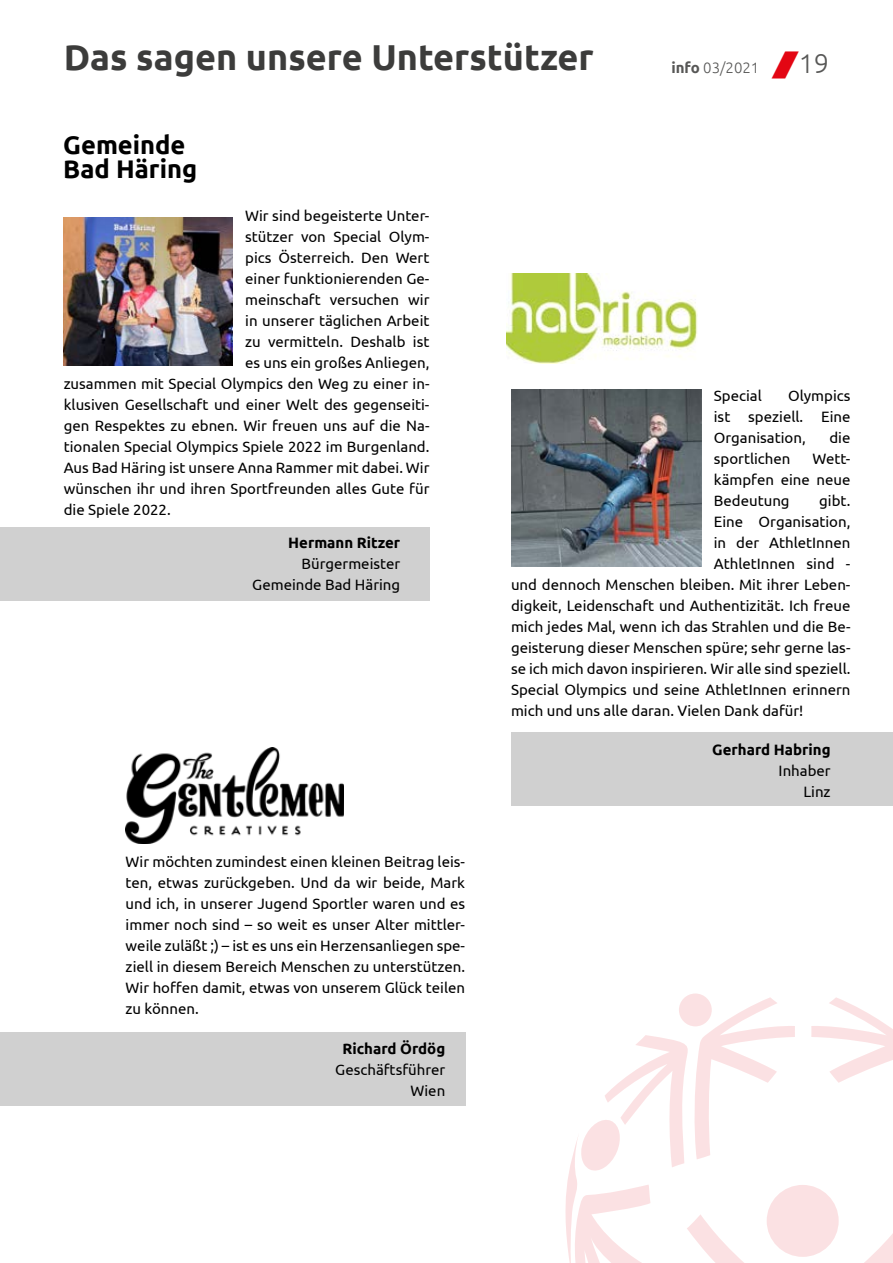
<style>
.page{position:relative;width:893px;height:1263px;background:#fff}
.page>*{position:absolute;margin:0;border:0;box-sizing:border-box;transform-origin:0 0}
.t1{font:700 36px "Ubuntu";color:#3c3c3b}
.t2{font:300 27px "Ubuntu";color:#575756}
.t3{font:700 25.5px/24px "Ubuntu";color:#000}
.t4{font:15px/21px "Ubuntu";color:#000;text-align:justify}
.t5{font:700 15px "Ubuntu";color:#000}
.t6{font:300 15px "Ubuntu";color:#575756}
.s1{font-weight:700}
</style>
<div class="page">
<svg style="left:679px;top:993px;width:33px;height:33px"></svg>
<svg style="left:811px;top:997px;width:82px;height:86px"></svg>
<div style="left:767px;top:1185px;width:72px;height:72px;background:#fbe1e3;border-radius:50%"></div>
<svg style="left:812px;top:1215px;width:81px;height:48px"></svg>
<svg style="left:565px;top:997px;width:230px;height:266px"></svg>
<div style="left:0;top:528px;width:429px;height:73px;background:#d0d0d0"></div>
<div style="left:511px;top:732px;width:382px;height:74px;background:#d0d0d0"></div>
<div style="left:0;top:1032px;width:465px;height:74px;background:#d0d0d0"></div>
<img style="left:64px;top:218px;width:168px;height:147px">
<img style="left:511px;top:390px;width:190px;height:176px">
<img style="left:506px;top:274px;width:191px;height:90px">
<img style="left:126px;top:747px;width:217px;height:96px">
<h1 class="t1" style="left:64px;top:36px;width:531px">Das sagen unsere Unterstützer</h1>
<h3 class="t3" style="left:63px;top:133px;width:136px">Gemeinde<br>Bad Häring</h3>
<p class="t6" style="left:671px;top:58px;width:90px"><span class="s1">info</span> 03/2021</p>
<h2 class="t2" style="left:799px;top:47px;width:32px">19</h2>
<p class="t4" style="left:245px;top:205px;width:186px">Wir sind begeisterte Unter-</p>
<p class="t4" style="left:245px;top:226px;width:186px">stützer von Special Olym-</p>
<p class="t4" style="left:245px;top:247px;width:186px">pics Österreich. Den Wert</p>
<p class="t4" style="left:245px;top:268px;width:186px">einer funktionierenden Ge-</p>
<p class="t4" style="left:245px;top:289px;width:186px">meinschaft versuchen wir</p>
<p class="t4" style="left:245px;top:310px;width:186px">in unserer täglichen Arbeit</p>
<p class="t4" style="left:245px;top:331px;width:186px">zu vermitteln. Deshalb ist</p>
<p class="t4" style="left:245px;top:352px;width:186px">es uns ein großes Anliegen,</p>
<p class="t4" style="left:64px;top:373px;width:367px">zusammen mit Special Olympics den Weg zu einer in-</p>
<p class="t4" style="left:64px;top:394px;width:367px">klusiven Gesellschaft und einer Welt des gegenseiti-</p>
<p class="t4" style="left:64px;top:415px;width:367px">gen Respektes zu ebnen. Wir freuen uns auf die Na-</p>
<p class="t4" style="left:64px;top:436px;width:367px">tionalen Special Olympics Spiele 2022 im Burgenland.</p>
<p class="t4" style="left:64px;top:457px;width:367px">Aus Bad Häring ist unsere Anna Rammer mit dabei. Wir</p>
<p class="t4" style="left:64px;top:478px;width:367px">wünschen ihr und ihren Sportfreunden alles Gute für</p>
<p class="t4" style="left:64px;top:499px;width:108px">die Spiele 2022.</p>
<p class="t5" style="left:288px;top:533px;width:113px">Hermann Ritzer</p>
<p class="t4" style="left:252px;top:553px;width:149px;text-align:right">Bürgermeister<br>Gemeinde Bad Häring</p>
<p class="t4" style="left:126px;top:851px;width:341px">Wir möchten zumindest einen kleinen Beitrag leis&shy;ten, etwas zurückgeben. Und da wir beide, Mark und ich, in unserer Jugend Sportler waren und es immer noch sind – so weit es unser Alter mittler&shy;weile zuläßt ;) – ist es uns ein Herzensanliegen spe&shy;ziell in diesem Bereich Menschen zu unterstützen.<br>Wir hoffen damit, etwas von unserem Glück teilen zu können.</p>
<p class="t5" style="left:342px;top:1039px;width:104px">Richard Ördög</p>
<p class="t4" style="left:335px;top:1059px;width:111px;text-align:right">Geschäftsführer<br>Wien</p>
<p class="t4" style="left:714px;top:385px;width:49px">Special</p>
<p class="t4" style="left:714px;top:385px;width:138px;text-indent:74px">Olympics ist speziell. Eine Organisation,</p>
<p class="t4" style="left:829px;top:427px;width:23px">die</p>
<p class="t4" style="left:714px;top:448px;width:78px">sportlichen</p>
<p class="t4" style="left:714px;top:448px;width:138px;text-indent:99px">Wett&shy;kämpfen eine neue Bedeutung</p>
<p class="t4" style="left:819px;top:490px;width:33px">gibt.</p>
<p class="t4" style="left:714px;top:511px;width:138px">Eine Organisation,</p>
<p class="t4" style="left:714px;top:532px;width:138px">in der AthletInnen</p>
<p class="t4" style="left:714px;top:553px;width:138px">AthletInnen sind -</p>
<p class="t4" style="left:511px;top:574px;width:341px">und dennoch Menschen bleiben. Mit ihrer Leben-</p>
<p class="t4" style="left:511px;top:595px;width:341px">digkeit, Leidenschaft und Authentizität. Ich freue</p>
<p class="t4" style="left:511px;top:616px;width:341px">mich jedes Mal, wenn ich das Strahlen und die Be-</p>
<p class="t4" style="left:511px;top:637px;width:341px">geisterung dieser Menschen spüre; sehr gerne las-</p>
<p class="t4" style="left:511px;top:658px;width:341px">se ich mich davon inspirieren. Wir alle sind speziell.</p>
<p class="t4" style="left:511px;top:679px;width:341px">Special Olympics und seine AthletInnen erinnern</p>
<p class="t4" style="left:511px;top:700px;width:294px">mich und uns alle daran. Vielen Dank dafür!</p>
<p class="t5" style="left:712px;top:740px;width:120px">Gerhard Habring</p>
<p class="t4" style="left:779px;top:759px;width:54px;text-align:right">Inhaber<br>Linz</p>
</div>
